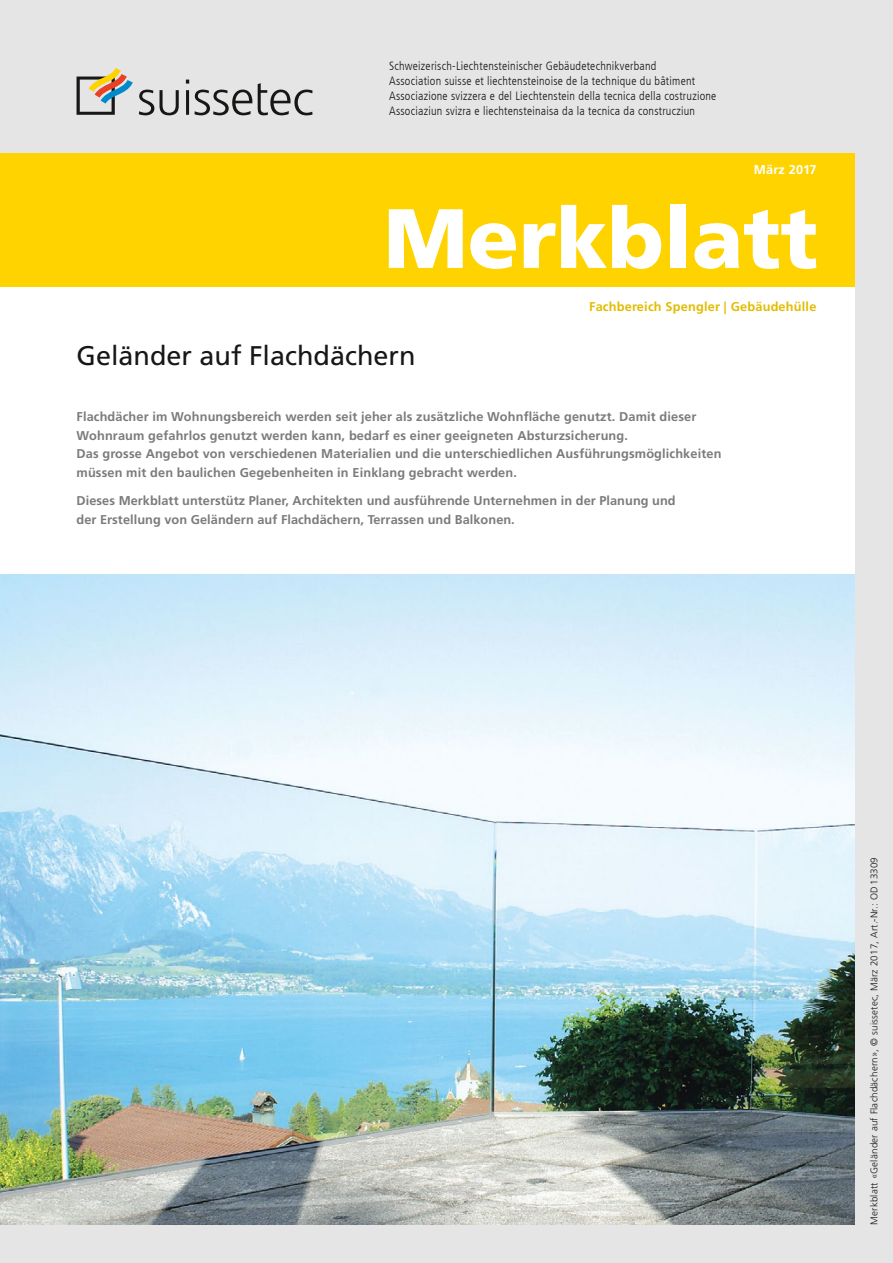
<style>
.page{position:relative;width:893px;height:1263px;background:#e5e5e5}
.page>*{position:absolute;margin:0;border:0;box-sizing:border-box;transform-origin:0 0}
.t1{font:900 84px "Frutiger LT Com";color:#fff}
.t2{font:27px "Frutiger LT Std";color:#181716}
.t3{font:700 12.75px/18.8px "Frutiger LT Std";letter-spacing:.01em;color:#7a7b7a}
.t4{font:700 12.75px "Frutiger LT Std";letter-spacing:.015em;color:#e2bc00}
.t5{font:700 12.75px "Frutiger LT Std";letter-spacing:.015em;color:#fff}
.t6{font:300 condensed 12px/15px "Frutiger LT Com";letter-spacing:.02em;color:#181716}
.t7{font:300 9.75px "Frutiger LT Std";letter-spacing:.02em;color:#181716}
</style>
<div class="page">
<div style="left:0;top:153px;width:855px;height:1072px;background:#fff"></div>
<svg style="left:139px;top:90px;width:15px;height:25px"></svg>
<svg style="left:160px;top:90px;width:19px;height:25px"></svg>
<hr style="left:186px;top:90px;width:3px;height:25px;background:#181716">
<svg style="left:186px;top:80px;width:3px;height:4px"></svg>
<svg style="left:194px;top:90px;width:58px;height:25px"></svg>
<svg style="left:258px;top:83px;width:55px;height:32px"></svg>
<svg style="left:77px;top:68px;width:56px;height:47px"></svg>
<img style="left:0;top:574px;width:855px;height:651px">
<div style="left:0;top:153px;width:855px;height:134px;background:#ffd300"></div>
<p class="t6" style="left:389px;top:58px;width:329px">Schweizerisch-Liechtensteinischer Gebäudetechnikverband<br>Association suisse et liechtensteinoise de la technique du bâtiment Associazione svizzera e del Liechtenstein della tecnica della costruzione Associaziun svizra e liechtensteinaisa da la tecnica da construcziun</p>
<p class="t5" style="left:754px;top:162px;width:64px">März 2017</p>
<h1 class="t1" style="left:384px;top:188px;width:436px">Merkblatt</h1>
<p class="t4" style="left:589px;top:299px;width:229px">Fachbereich Spengler | Gebäudehülle</p>
<h2 class="t2" style="left:77px;top:339px;width:341px">Geländer auf Flachdächern</h2>
<p class="t3" style="left:77px;top:407px;width:646px">Flachdächer im Wohnungsbereich werden seit jeher als zusätzliche Wohnfläche genutzt. Damit dieser Wohnraum gefahrlos genutzt werden kann, bedarf es einer geeigneten Absturzsicherung.<br>Das grosse Angebot von verschiedenen Materialien und die unterschiedlichen Ausführungsmöglichkeiten müssen mit den baulichen Gegebenheiten in Einklang gebracht werden.</p>
<p class="t3" style="left:77px;top:492px;width:601px">Dieses Merkblatt unterstütz Planer, Architekten und ausführende Unternehmen in der Planung und der Erstellung von Geländern auf Flachdächern, Terrassen und Balkonen.</p>
<p class="t7" style="left:869px;top:1225px;width:369px;rotate:-90deg">Merkblatt «Geländer auf Flachdächern», © suissetec, März 2017, Art.-Nr.: OD13309</p>
</div>
